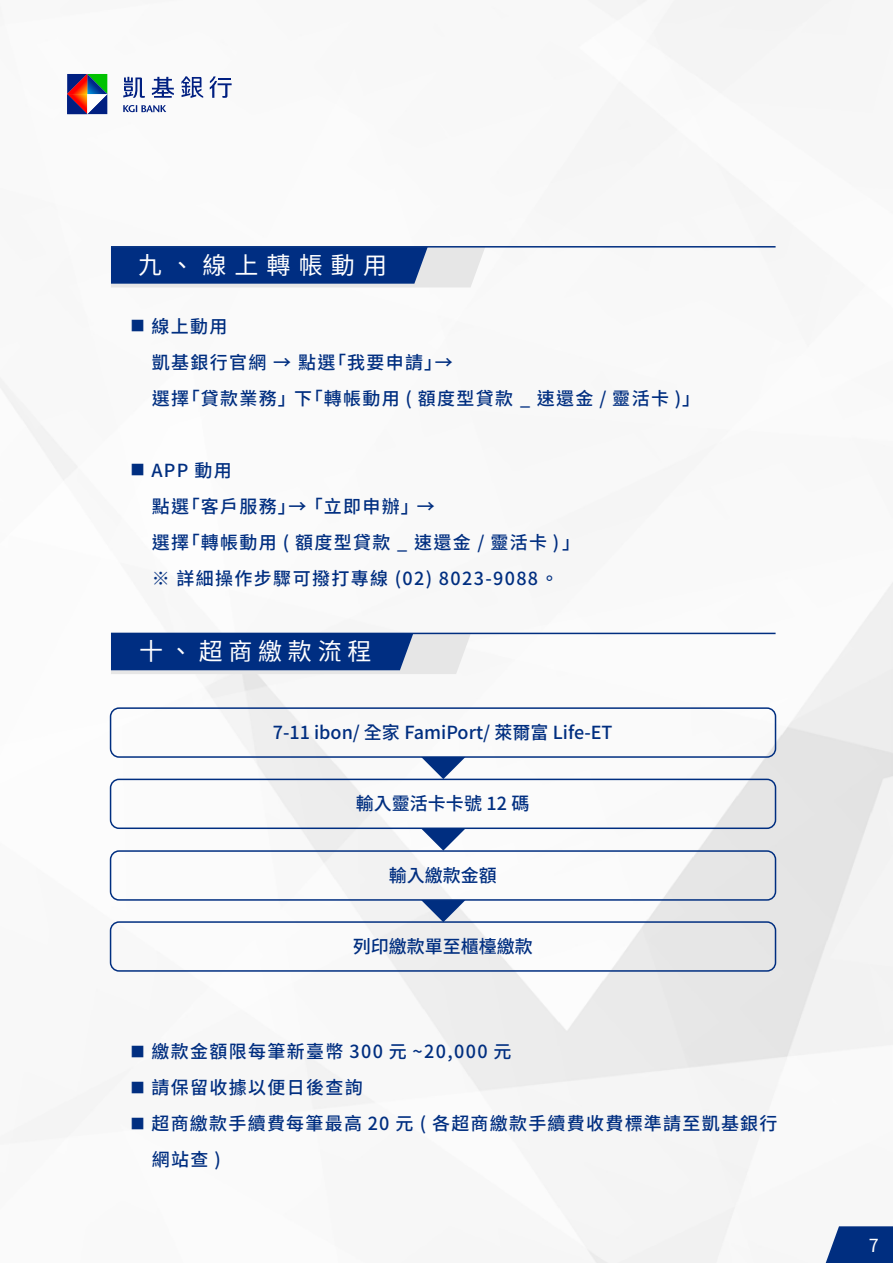
<style>
.page{position:relative;width:893px;height:1263px;background:#fff}
.page>*{position:absolute;margin:0;border:0;box-sizing:border-box;transform-origin:0 0}
.t1{font:24px "Source Han Sans TW";letter-spacing:.29em;color:#fff}
.t2{font:500 18px/36px "Source Han Sans TW";letter-spacing:.075em;color:#002e80}
.t3{font:500 18px "Source Han Sans TW";color:#002e80}
.t4{font:18px "Source Han Sans TW";color:#fff}
.s1{font-size:14.4px}
</style>
<div class="page">
<img style="left:0;top:0;width:893px;height:1263px">
<svg style="left:67px;top:74px;width:40px;height:40px;background:#635966"></svg>
<svg style="left:123px;top:77px;width:22px;height:21px"></svg>
<svg style="left:152px;top:77px;width:22px;height:21px"></svg>
<svg style="left:181px;top:76px;width:22px;height:22px"></svg>
<svg style="left:123px;top:105px;width:43px;height:7px"></svg>
<svg style="left:210px;top:76px;width:22px;height:22px"></svg>
<svg style="left:826px;top:1226px;width:67px;height:37px;background:#19428c"></svg>
<svg style="left:111px;top:248px;width:374px;height:39px;background:#385a9a"></svg>
<hr style="left:111px;top:246px;width:665px;height:2px;background:#002e80">
<svg style="left:111px;top:634px;width:360px;height:40px;background:#3a5c9b"></svg>
<hr style="left:111px;top:633px;width:665px;height:1px;background:#002e80">
<svg style="left:421px;top:758px;width:44px;height:21px"></svg>
<svg style="left:421px;top:829px;width:44px;height:21px"></svg>
<svg style="left:421px;top:901px;width:44px;height:20px"></svg>
<div style="left:110px;top:707px;width:666px;height:51px;border:2px solid #002e80;border-radius:9px"></div>
<div style="left:110px;top:779px;width:666px;height:50px;border:2px solid #002e80;border-radius:9px"></div>
<div style="left:110px;top:850px;width:666px;height:51px;border:2px solid #002e80;border-radius:9px"></div>
<div style="left:110px;top:921px;width:666px;height:51px;border:2px solid #002e80;border-radius:9px"></div>
<h1 class="t1" style="left:138px;top:251px;width:251px">九、線上轉帳動用</h1>
<p class="t2" style="left:152px;top:308px;width:550px;text-indent:-21px"><span class="s1">■</span> 線上動用<br>凱基銀行官網 → 點選「我要申請」→<br>選擇「貸款業務」下「轉帳動用 ( 額度型貸款 _ 速還金 / 靈活卡 )」</p>
<p class="t2" style="left:152px;top:452px;width:430px;text-indent:-21px"><span class="s1">■</span> APP 動用<br>點選「客戶服務」→ 「立即申辦」→<br>選擇「轉帳動用 ( 額度型貸款 _ 速還金 / 靈活卡 )」※ 詳細操作步驟可撥打專線 (02) 8023-9088 。</p>
<h1 class="t1" style="left:139px;top:638px;width:234px">十、超商繳款流程</h1>
<p class="t3" style="left:273px;top:722px;width:341px">7-11 ibon/ 全家 FamiPort/ 萊爾富 Life-ET</p>
<p class="t3" style="left:356px;top:794px;width:175px">輸入靈活卡卡號 12 碼</p>
<p class="t2" style="left:389px;top:857px;width:109px">輸入繳款金額</p>
<p class="t3" style="left:353px;top:936px;width:181px">列印繳款單至櫃檯繳款</p>
<p class="t2" style="left:131px;top:1034px;width:382px"><span class="s1">■</span> 繳款金額限每筆新臺幣 300 元 ~20,000 元</p>
<p class="t2" style="left:131px;top:1070px;width:234px"><span class="s1">■</span> 請保留收據以便日後查詢</p>
<p class="t2" style="left:152px;top:1106px;width:627px;text-indent:-21px"><span class="s1">■</span> 超商繳款手續費每筆最高 20 元 ( 各超商繳款手續費收費標準請至凱基銀行網站查 )</p>
<p class="t4" style="left:869px;top:1235px;width:11px">7</p>
</div>
